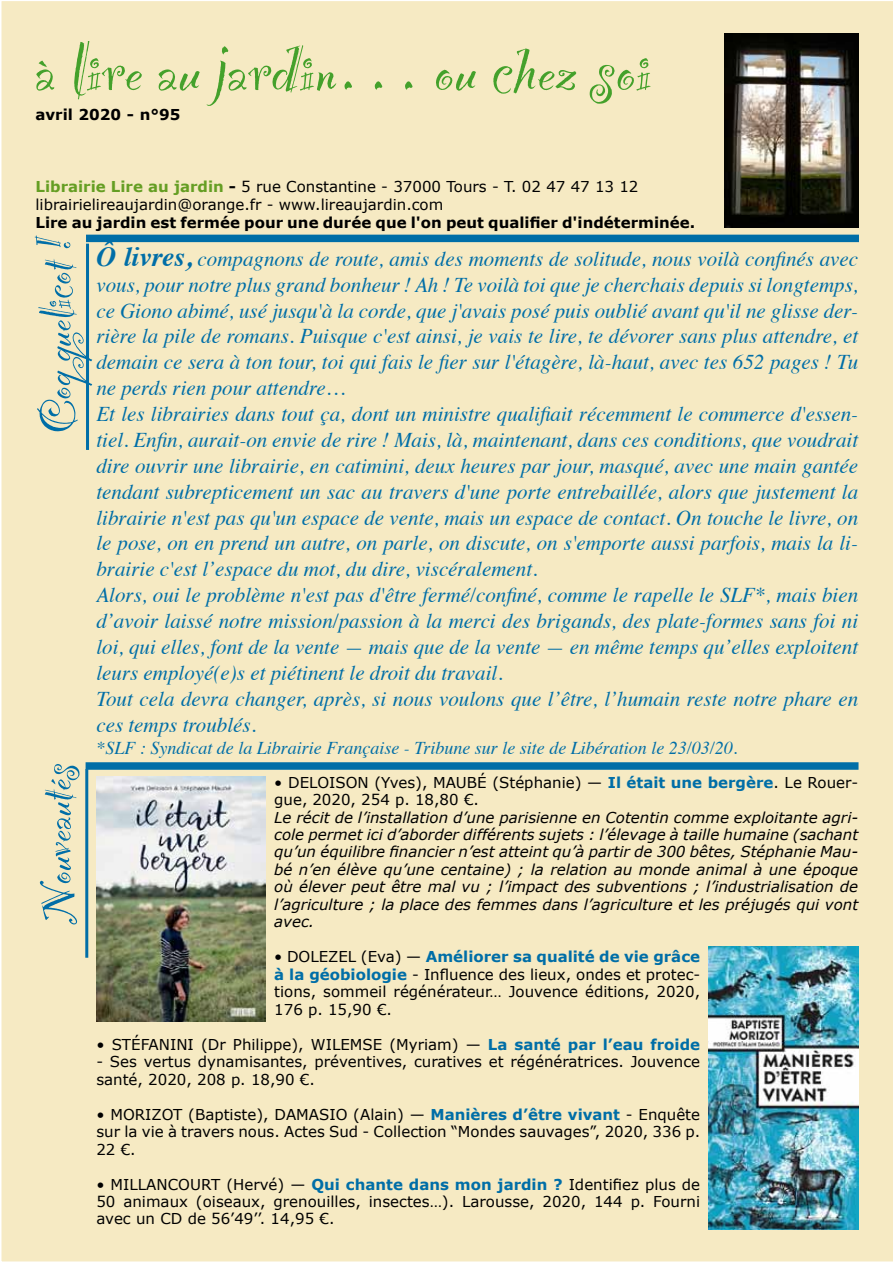
<style>
.page{position:relative;width:893px;height:1263px;background:#fff}
.page>*{position:absolute;margin:0;border:0;box-sizing:border-box;transform-origin:0 0}
.t1{font:82.5px "Party Let Plain";color:#44a12b}
.t2{font:54px "Party Let Plain";color:#006ea7}
.t3{font:italic 21px/25.8px "Times";color:#006ea7}
.t4{font:italic 18px "Times";color:#006ea7}
.t5{font:15px/17.4px "Verdana";color:#000}
.t6{font:italic 15px/17.5px "Verdana";color:#000;text-align:justify}
.t7{font:700 15px "Verdana";color:#000}
.s1{font-weight:700;color:#659e23}
.s2{font-weight:700}
.s3{font-weight:700;font-size:27.6px}
.s4{font-weight:700;color:#006ea7}
</style>
<div class="page">
<div style="left:1px;top:1px;width:892px;height:1261px;background:#f6eac3"></div>
<div style="left:86px;top:235px;width:773px;height:7px;background:#006ea7"></div>
<hr style="left:86px;top:244px;width:3px;height:206px;background:#006ea7">
<div style="left:86px;top:762px;width:772px;height:8px;background:#006ea7"></div>
<hr style="left:85px;top:769px;width:3px;height:189px;background:#006ea7">
<img style="left:724px;top:34px;width:135px;height:194px">
<img style="left:96px;top:776px;width:170px;height:246px">
<img style="left:709px;top:946px;width:150px;height:283px">
<h1 class="t1" style="left:35px;top:13px;width:618px">à lire au jardin… ou chez soi</h1>
<p class="t7" style="left:36px;top:105px;width:147px">avril 2020 - n°95</p>
<p class="t5" style="left:36px;top:178px;width:604px;line-height:18px"><span class="s1">Librairie Lire au jardin</span> <span class="s2">-</span> 5 rue Constantine - 37000 Tours - T. 02 47 47 13 12 librairielireaujardin@orange.fr - www.lireaujardin.com</p>
<p class="t7" style="left:36px;top:213px;width:661px">Lire au jardin est fermée pour une durée que l'on peut qualifier d'indéterminée.</p>
<h2 class="t2" style="left:20px;top:434px;width:200px;rotate:-90deg">Coqquelicot !</h2>
<p class="t3" style="left:96px;top:245px;width:763px"><span class="s3">Ô livres,</span> compagnons de route, amis des moments de solitude, nous voilà confinés avec vous, pour notre plus grand bonheur ! Ah ! Te voilà toi que je cherchais depuis si longtemps, ce Giono abimé, usé jusqu'à la corde, que j'avais posé puis oublié avant qu'il ne glisse der&shy;rière la pile de romans. Puisque c'est ainsi, je vais te lire, te dévorer sans plus attendre, et demain ce sera à ton tour, toi qui fais le fier sur l'étagère, là-haut, avec tes 652 pages ! Tu ne perds rien pour attendre…<br>Et les librairies dans tout ça, dont un ministre qualifiait récemment le commerce d'essen&shy;tiel. Enfin, aurait-on envie de rire ! Mais, là, maintenant, dans ces conditions, que voudrait dire ouvrir une librairie, en catimini, deux heures par jour, masqué, avec une main gantée tendant subrepticement un sac au travers d'une porte entrebaillée, alors que justement la librairie n'est pas qu'un espace de vente, mais un espace de contact. On touche le livre, on le pose, on en prend un autre, on parle, on discute, on s'emporte aussi parfois, mais la li&shy;brairie c'est l’espace du mot, du dire, viscéralement.<br>Alors, oui le problème n'est pas d'être fermé/confiné, comme le rapelle le SLF*, mais bien d’avoir laissé notre mission/passion à la merci des brigands, des plate-formes sans foi ni loi, qui elles, font de la vente — mais que de la vente — en même temps qu’elles exploitent leurs employé(e)s et piétinent le droit du travail.<br>Tout cela devra changer, après, si nous voulons que l’être, l’humain reste notre phare en ces temps troublés.</p>
<p class="t4" style="left:96px;top:732px;width:642px">*SLF : Syndicat de la Librairie Française - Tribune sur le site de Libération le 23/03/20.</p>
<h2 class="t2" style="left:20px;top:924px;width:164px;rotate:-90deg">Nouveautés</h2>
<p class="t5" style="left:274px;top:774px;width:585px">• DELOISON (Yves), MAUBÉ (Stéphanie) — <span class="s4">Il était une bergère</span>. Le Rouer&shy;gue, 2020, 254 p. 18,80 €.</p>
<p class="t6" style="left:274px;top:808px;width:585px">Le récit de l’installation d’une parisienne en Cotentin comme exploitante agri&shy;cole permet ici d’aborder différents sujets : l’élevage à taille humaine (sachant qu’un équilibre financier n’est atteint qu’à partir de 300 bêtes, Stéphanie Mau&shy;bé n’en élève qu’une centaine) ; la relation au monde animal à une époque où élever peut être mal vu ; l’impact des subventions ; l’industrialisation de l’agriculture ; la place des femmes dans l’agriculture et les préjugés qui vont avec.</p>
<p class="t5" style="left:274px;top:948px;width:427px;text-align:justify">• DOLEZEL (Eva) — <span class="s4">Améliorer sa qualité de vie grâce à la géobiologie</span> - Influence des lieux, ondes et protec&shy;tions, sommeil régénérateur… Jouvence éditions, 2020, 176 p. 15,90 €.</p>
<p class="t5" style="left:96px;top:1036px;width:605px">• STÉFANINI (Dr Philippe), WILEMSE (Myriam) — <span class="s4">La santé par l’eau froide</span></p>
<p class="t5" style="left:96px;top:1053px;width:605px">- Ses vertus dynamisantes, préventives, curatives et régénératrices. Jouvence santé, 2020, 208 p. 18,90 €.</p>
<p class="t5" style="left:96px;top:1106px;width:605px;text-align:justify">• MORIZOT (Baptiste), DAMASIO (Alain) — <span class="s4">Manières d’être vivant</span> - Enquête sur la vie à travers nous. Actes Sud - Collection “Mondes sauvages”, 2020, 336 p.<br>22 €.</p>
<p class="t5" style="left:96px;top:1175px;width:605px;text-align:justify">• MILLANCOURT (Hervé) — <span class="s4">Qui chante dans mon jardin ?</span> Identifiez plus de 50 animaux (oiseaux, grenouilles, insectes…). Larousse, 2020, 144 p. Fourni avec un CD de 56’49’’. 14,95 €.</p>
</div>
